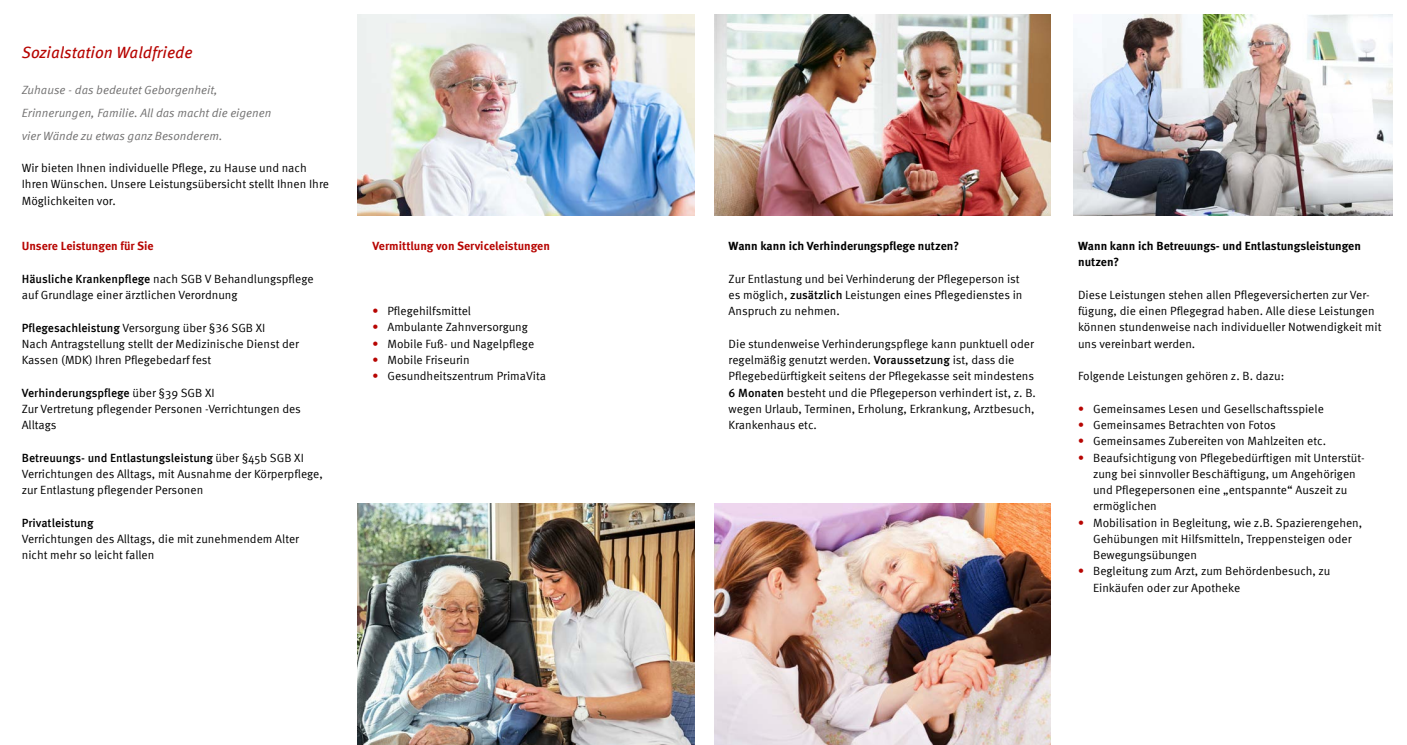
<style>
.page{position:relative;width:1407px;height:745px;background:#fff}
.page>*{position:absolute;margin:0;border:0;box-sizing:border-box;transform-origin:0 0}
.t1{font:italic 16.25px "Meta Offc Pro";color:#b70502}
.t2{font:11.88px/16.2px "Meta Offc Pro Norm";color:#000}
.t3{font:11.88px/22.5px "Meta Offc Pro Norm Ita";color:#717070}
.t4{font:500 11.88px "Meta Offc Pro";color:#000}
.t5{font:700 11.88px/16.2px "Meta Offc Pro";color:#000}
.t6{font:700 11.88px "Meta Offc Pro";color:#b70502}
.s1{font-family:"Meta Offc Pro";font-weight:500}
.s2{font-family:"Meta Offc Pro Norm";font-weight:400}
.s3{font-family:"Meta Sc Offc Pro Norm";font-weight:400}
.s4{font-family:"Rotis Semi Serif Std";color:#b70502}
.s5{font-family:"Meta Sc Offc Pro";font-weight:500}
</style>
<div class="page">
<img style="left:358px;top:503px;width:336px;height:241px">
<img style="left:358px;top:14px;width:336px;height:202px">
<img style="left:1074px;top:14px;width:319px;height:202px">
<img style="left:714px;top:14px;width:337px;height:202px">
<img style="left:714px;top:503px;width:337px;height:241px">
<h1 class="t1" style="left:22px;top:39px;width:172px">Sozialstation Waldfriede</h1>
<p class="t3" style="left:22px;top:78px;width:251px">Zuhause - das bedeutet Geborgenheit,<br>Erinnerungen, Familie. All das macht die eigenen vier Wände zu etwas ganz Besonderem.</p>
<p class="t2" style="left:22px;top:159px;width:309px">Wir bieten Ihnen individuelle Pflege, zu Hause und nach<br>Ihren Wünschen. Unsere Leistungsübersicht stellt Ihnen Ihre<br>Möglichkeiten vor.</p>
<p class="t6" style="left:22px;top:236px;width:133px">Unsere Leistungen für Sie</p>
<p class="t2" style="left:22px;top:269px;width:293px"><span class="s1">Häusliche Krankenpflege</span> nach SGB V Behandlungspflege auf Grundlage einer ärztlichen Verordnung</p>
<p class="t2" style="left:22px;top:318px;width:279px"><span class="s1">Pflegesachleistung</span> Versorgung über §36 SGB XI<br>Nach Antragstellung stellt der Medizinische Dienst der<br>Kassen (MDK) Ihren Pflegebedarf fest</p>
<p class="t4" style="left:22px;top:383px;width:194px">Verhinderungspflege <span class="s2">über §</span><span class="s3">39</span> <span class="s2">SGB XI</span></p>
<p class="t2" style="left:22px;top:399px;width:281px">Zur Vertretung pflegender Personen -Verrichtungen des<br>Alltags</p>
<p class="t4" style="left:22px;top:448px;width:284px">Betreuungs- und Entlastungsleistung <span class="s2">über §</span><span class="s3">45</span><span class="s2">b SGB XI</span></p>
<p class="t2" style="left:22px;top:464px;width:303px">Verrichtungen des Alltags, mit Ausnahme der Körperpflege, zur Entlastung pflegender Personen</p>
<p class="t4" style="left:22px;top:513px;width:73px">Privatleistung</p>
<p class="t2" style="left:22px;top:529px;width:279px">Verrichtungen des Alltags, die mit zunehmendem Alter nicht mehr so leicht fallen</p>
<p class="t6" style="left:372px;top:236px;width:179px">Vermittlung von Serviceleistungen</p>
<p class="t2" style="left:372px;top:302px;width:100px"><span class="s4">•</span> Pflegehilfsmittel</p>
<p class="t2" style="left:372px;top:318px;width:157px"><span class="s4">•</span> Ambulante Zahnversorgung</p>
<p class="t2" style="left:372px;top:334px;width:163px"><span class="s4">•</span> Mobile Fuß- und Nagelpflege</p>
<p class="t2" style="left:372px;top:351px;width:99px"><span class="s4">•</span> Mobile Friseurin</p>
<p class="t2" style="left:372px;top:367px;width:175px"><span class="s4">•</span> Gesundheitszentrum PrimaVita</p>
<p class="t5" style="left:729px;top:237px;width:232px">Wann kann ich Verhinderungspflege nutzen?</p>
<p class="t2" style="left:729px;top:269px;width:295px">Zur Entlastung und bei Verhinderung der Pflegeperson ist es möglich, <span class="s1">zusätzlich</span> Leistungen eines Pflegedienstes in<br>Anspruch zu nehmen.</p>
<p class="t2" style="left:729px;top:334px;width:309px">Die stundenweise Verhinderungspflege kann punktuell oder regelmäßig genutzt werden. <span class="s1">Voraussetzung</span> ist, dass die Pflegebedürftigkeit seitens der Pflegekasse seit mindestens <span class="s5">6</span> <span class="s1">Monaten</span> besteht und die Pflegeperson verhindert ist, z. B. wegen Urlaub, Terminen, Erholung, Erkrankung, Arztbesuch, Krankenhaus etc.</p>
<p class="t5" style="left:1078px;top:237px;width:284px">Wann kann ich Betreuungs- und Entlastungsleistungen nutzen?</p>
<p class="t2" style="left:1078px;top:286px;width:305px">Diese Leistungen stehen allen Pflegeversicherten zur Ver&shy;fügung, die einen Pflegegrad haben. Alle diese Leistungen können stundenweise nach individueller Notwendigkeit mit uns vereinbart werden.</p>
<p class="t2" style="left:1078px;top:367px;width:208px">Folgende Leistungen gehören z. B. dazu:</p>
<p class="t2" style="left:1078px;top:399px;width:247px"><span class="s4">•</span> Gemeinsames Lesen und Gesellschaftsspiele</p>
<p class="t2" style="left:1078px;top:416px;width:199px"><span class="s4">•</span> Gemeinsames Betrachten von Fotos</p>
<p class="t2" style="left:1078px;top:432px;width:249px"><span class="s4">•</span> Gemeinsames Zubereiten von Mahlzeiten etc.</p>
<p class="t2" style="left:1093px;top:448px;width:273px;text-indent:-15px"><span class="s4">•</span> Beaufsichtigung von Pflegebedürftigen mit Unterstüt&shy;zung bei sinnvoller Beschäftigung, um Angehörigen und Pflegepersonen eine „entspannte“ Auszeit zu ermöglichen</p>
<p class="t2" style="left:1093px;top:513px;width:271px;text-indent:-15px"><span class="s4">•</span> Mobilisation in Begleitung, wie z.B. Spazierengehen,<br>Gehübungen mit Hilfsmitteln, Treppensteigen oder<br>Bewegungsübungen</p>
<p class="t2" style="left:1093px;top:562px;width:239px;text-indent:-15px"><span class="s4">•</span> Begleitung zum Arzt, zum Behördenbesuch, zu<br>Einkäufen oder zur Apotheke</p>
</div>
